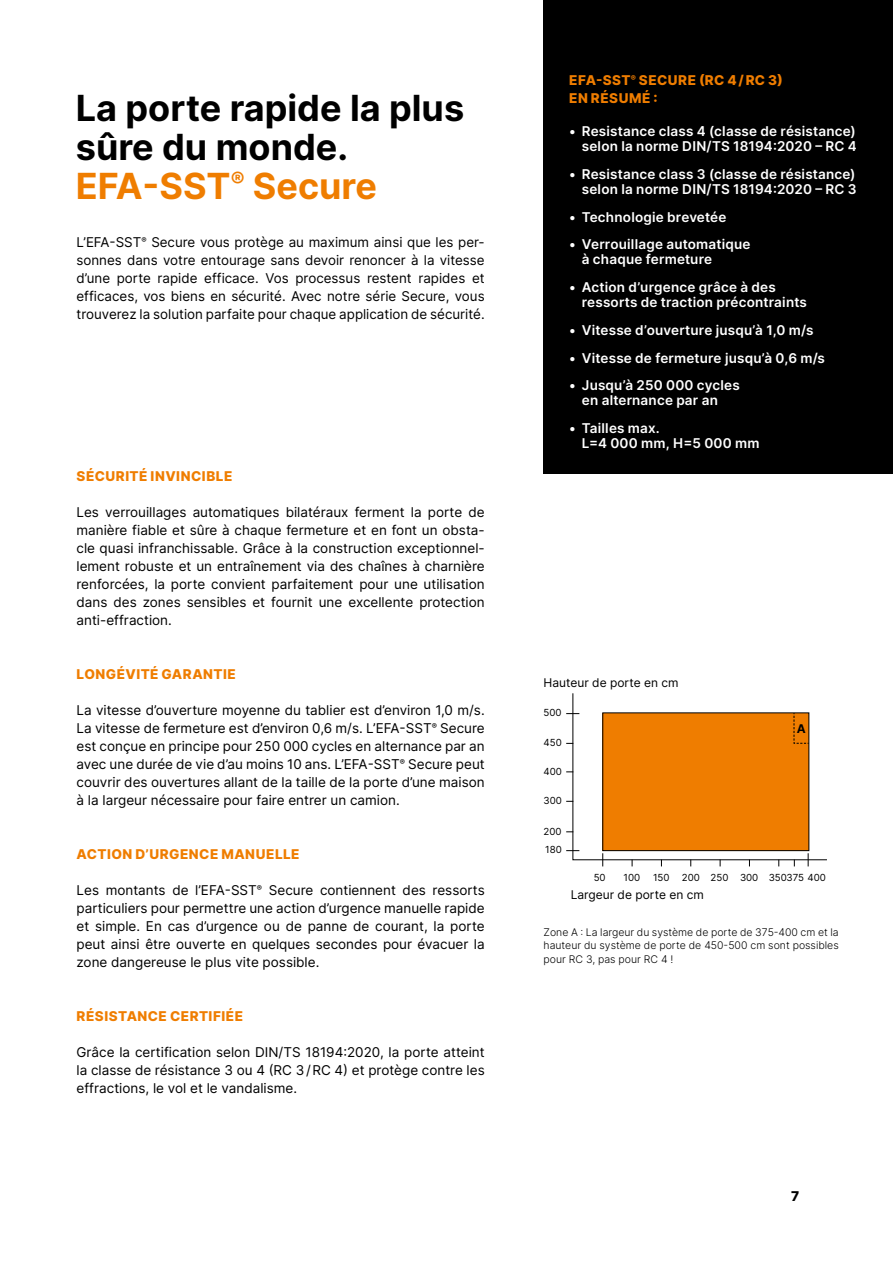
<style>
.page{position:relative;width:893px;height:1263px;background:#fff}
.page>*{position:absolute;margin:0;border:0;box-sizing:border-box;transform-origin:0 0}
.t1{font:700 36px/39px "Inter";color:#000}
.t2{font:13.5px/18px "Inter";color:#000;text-align:justify}
.t3{font:600 13.5px/15px "Inter";letter-spacing:.015em;color:#fff}
.t4{font:800 13.5px/18px "Inter";letter-spacing:.035em;color:#ef7d00}
.t5{font:800 13.5px "Inter";color:#000}
.t6{font:12px "Inter";color:#000}
.t7{font:700 12px "Inter";color:#000}
.t8{font:300 10.5px/13.5px "Inter";color:#000;text-align:justify}
.t9{font:9.75px/18.6px "Inter";color:#000}
.s1{color:#ef7d00}
</style>
<div class="page">
<div style="left:544px;top:0;width:349px;height:473px;background:#000"></div>
<svg style="left:566px;top:693px;width:261px;height:173px"></svg>
<h1 class="t1" style="left:76px;top:87px;width:390px">La porte rapide la plus sûre du monde.<br><span class="s1">EFA-SST</span><sup>®</sup> <span class="s1">Secure</span></h1>
<p class="t2" style="left:77px;top:233px;width:410px">L’EFA-SST<sup>®</sup> Secure vous protège au maximum ainsi que les per&shy;sonnes dans votre entourage sans devoir renoncer à la vitesse d’une porte rapide efficace. Vos processus restent rapides et efficaces, vos biens en sécurité. Avec notre série Secure, vous trouverez la solution parfaite pour chaque application de sécurité.</p>
<p class="t4" style="left:77px;top:467px;width:157px">SÉCURITÉ INVINCIBLE</p>
<p class="t2" style="left:77px;top:503px;width:410px">Les verrouillages automatiques bilatéraux ferment la porte de manière fiable et sûre à chaque fermeture et en font un obsta&shy;cle quasi infranchissable. Grâce à la construction exceptionnel&shy;lement robuste et un entraînement via des chaînes à charnière renforcées, la porte convient parfaitement pour une utilisation dans des zones sensibles et fournit une excellente protection anti-effraction.</p>
<p class="t4" style="left:77px;top:665px;width:161px">LONGÉVITÉ GARANTIE</p>
<p class="t2" style="left:77px;top:701px;width:410px">La vitesse d’ouverture moyenne du tablier est d’environ 1,0 m/s.<br>La vitesse de fermeture est d’environ 0,6 m/s. L’EFA-SST<sup>®</sup> Secure est conçue en principe pour 250 000 cycles en alternance par an avec une durée de vie d’au moins 10 ans. L’EFA-SST<sup>®</sup> Secure peut couvrir des ouvertures allant de la taille de la porte d’une maison à la largeur nécessaire pour faire entrer un camion.</p>
<p class="t4" style="left:77px;top:845px;width:224px">ACTION D’URGENCE MANUELLE</p>
<p class="t2" style="left:77px;top:881px;width:410px">Les montants de l’EFA-SST<sup>®</sup> Secure contiennent des ressorts particuliers pour permettre une action d’urgence manuelle rapide et simple. En cas d’urgence ou de panne de courant, la porte peut ainsi être ouverte en quelques secondes pour évacuer la zone dangereuse le plus vite possible.</p>
<p class="t4" style="left:77px;top:1007px;width:168px">RÉSISTANCE CERTIFIÉE</p>
<p class="t2" style="left:77px;top:1043px;width:410px">Grâce la certification selon DIN/TS 18194:2020, la porte atteint la classe de résistance 3 ou 4 (RC 3/RC 4) et protège contre les effractions, le vol et le vandalisme.</p>
<p class="t4" style="left:569px;top:71px;width:215px">EFA-SST<sup>®</sup> SECURE (RC 4/RC 3)<br>EN RÉSUMÉ :</p>
<p class="t3" style="left:569px;top:123px;width:289px;text-align:right">• Resistance class 4 (classe de résistance) selon la norme DIN/TS 18194:2020 – RC 4</p>
<p class="t3" style="left:569px;top:166px;width:289px;text-align:right">• Resistance class 3 (classe de résistance) selon la norme DIN/TS 18194:2020 – RC 3</p>
<p class="t3" style="left:569px;top:209px;width:159px">• Technologie brevetée</p>
<p class="t3" style="left:582px;top:236px;width:170px;text-indent:-13px">• Verrouillage automatique à chaque fermeture</p>
<p class="t3" style="left:582px;top:279px;width:227px;text-indent:-13px">• Action d’urgence grâce à des ressorts de traction précontraints</p>
<p class="t3" style="left:569px;top:322px;width:246px">• Vitesse d’ouverture jusqu’à 1,0 m/s</p>
<p class="t3" style="left:569px;top:350px;width:257px">• Vitesse de fermeture jusqu’à 0,6 m/s</p>
<p class="t3" style="left:582px;top:378px;width:159px;text-indent:-13px">• Jusqu’à 250 000 cycles en alternance par an</p>
<p class="t3" style="left:582px;top:420px;width:179px;text-indent:-13px">• Tailles max.<br>L=4 000 mm, H=5 000 mm</p>
<p class="t6" style="left:543px;top:674px;width:137px">Hauteur de porte en cm</p>
<p class="t9" style="left:543px;top:703px;width:20px">500</p>
<p class="t9" style="left:543px;top:733px;width:20px">450</p>
<p class="t9" style="left:543px;top:762px;width:20px">400</p>
<p class="t9" style="left:543px;top:791px;width:20px">300</p>
<p class="t9" style="left:543px;top:822px;width:20px">200<br>180</p>
<p class="t7" style="left:797px;top:720px;width:10px">A</p>
<p class="t9" style="left:594px;top:868px;width:14px">50</p>
<p class="t9" style="left:623px;top:868px;width:18px">100</p>
<p class="t6" style="left:571px;top:886px;width:135px">Largeur de porte en cm</p>
<p class="t9" style="left:653px;top:868px;width:18px">150</p>
<p class="t9" style="left:682px;top:868px;width:20px">200</p>
<p class="t9" style="left:740px;top:868px;width:20px">300</p>
<p class="t9" style="left:711px;top:868px;width:19px">250</p>
<p class="t9" style="left:769px;top:868px;width:59px">350375 400</p>
<p class="t8" style="left:544px;top:925px;width:297px">Zone A : La largeur du système de porte de 375-400 cm et la hauteur du système de porte de 450-500 cm sont possibles pour RC 3, pas pour RC 4 !</p>
<p class="t5" style="left:791px;top:1186px;width:10px">7</p>
</div>
